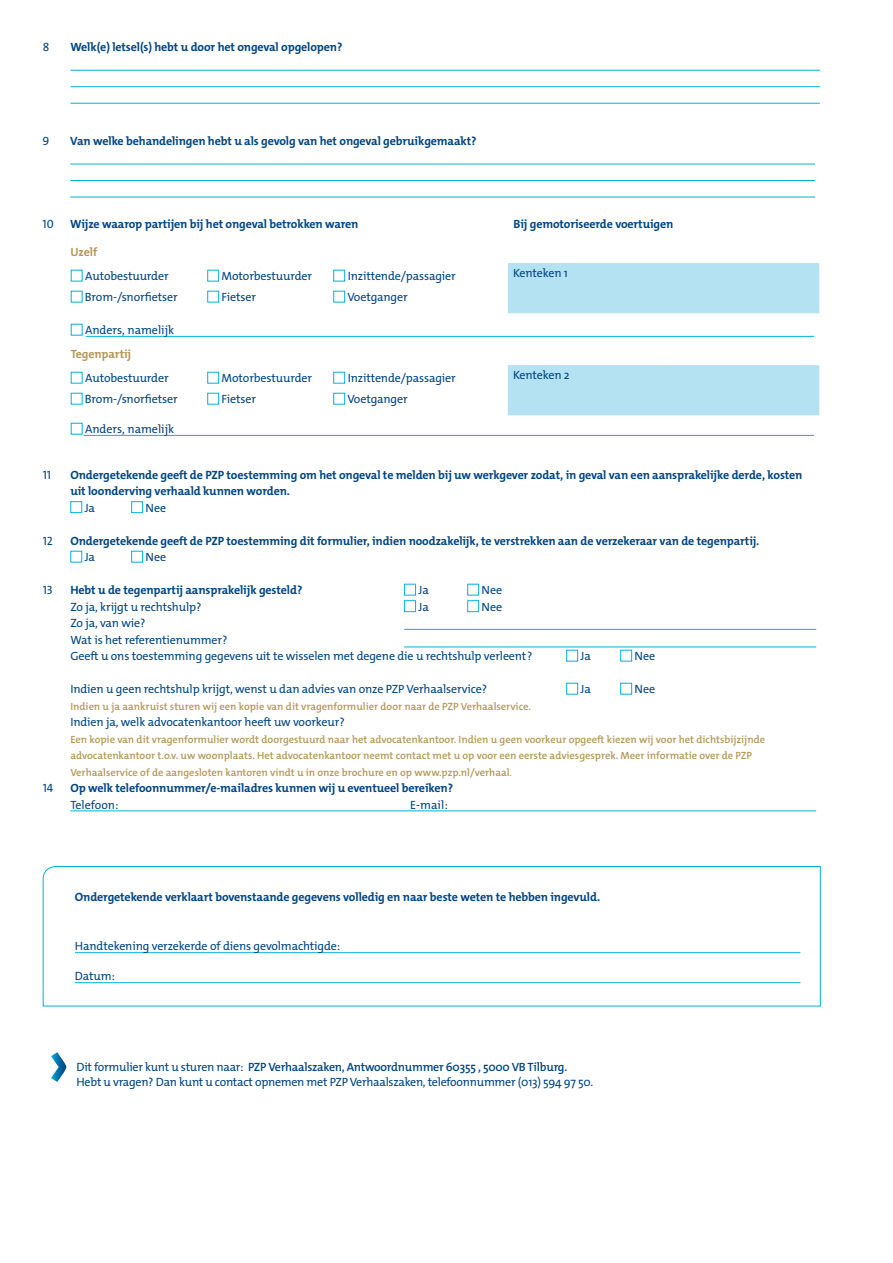
<style>
.page{position:relative;width:893px;height:1263px;background:#fff}
.page>*{position:absolute;margin:0;border:0;box-sizing:border-box;transform-origin:0 0}
.t1{font:12px/16.5px "The Mix Os F";letter-spacing:-.01em;color:#004583}
.t2{font:700 12px/16.5px "The Mix Os F";letter-spacing:-.01em;color:#004583}
.t3{font:700 12px "The Mix Os F";letter-spacing:-.01em;color:#b39758}
.t4{font:12px "The Sans C4 s";color:#004583}
.t5{font:600 10.5px/16.5px "The Mix Os F";color:#b39758}
.s1{font-weight:400}
.s2{font-weight:600}
</style>
<div class="page">
<svg style="left:70px;top:163px;width:746px;height:35px"></svg>
<svg style="left:70px;top:269px;width:749px;height:167px"></svg>
<svg style="left:507px;top:263px;width:313px;height:152px;fill:#b4e2f3"></svg>
<hr style="left:64px;top:415px;width:444px;height:1px;background:#fff">
<hr style="left:506px;top:263px;width:2px;height:50px;background:#fff">
<hr style="left:819px;top:263px;width:2px;height:50px;background:#fff">
<hr style="left:506px;top:365px;width:2px;height:50px;background:#fff">
<hr style="left:819px;top:365px;width:2px;height:50px;background:#fff">
<hr style="left:64px;top:342px;width:443px;height:2px;background:#fff">
<hr style="left:507px;top:342px;width:161px;height:2px;background:#fff">
<hr style="left:668px;top:342px;width:153px;height:2px;background:#fff">
<hr style="left:819px;top:344px;width:2px;height:20px;background:#fff">
<hr style="left:64px;top:364px;width:443px;height:1px;background:#fff">
<hr style="left:507px;top:364px;width:161px;height:1px;background:#fff">
<hr style="left:668px;top:364px;width:153px;height:1px;background:#fff">
<div style="left:207px;top:270px;width:12px;height:11px;border:1px solid #00b2dd"></div>
<div style="left:333px;top:270px;width:12px;height:11px;border:1px solid #00b2dd"></div>
<div style="left:207px;top:291px;width:12px;height:11px;border:1px solid #00b2dd"></div>
<div style="left:333px;top:291px;width:12px;height:11px;border:1px solid #00b2dd"></div>
<hr style="left:86px;top:336px;width:728px;height:1px;background:#00b2dd">
<div style="left:207px;top:372px;width:12px;height:12px;border:1px solid #00b2dd"></div>
<div style="left:333px;top:372px;width:12px;height:12px;border:1px solid #00b2dd"></div>
<div style="left:207px;top:393px;width:12px;height:12px;border:1px solid #00b2dd"></div>
<div style="left:333px;top:393px;width:12px;height:12px;border:1px solid #00b2dd"></div>
<hr style="left:84px;top:435px;width:730px;height:1px;background:#00b2dd">
<hr style="left:404px;top:629px;width:412px;height:1px;background:#00b2dd">
<hr style="left:404px;top:647px;width:412px;height:1px;background:#00b2dd">
<hr style="left:70px;top:811px;width:746px;height:1px;background:#00b2dd">
<div style="left:70px;top:501px;width:12px;height:12px;border:1px solid #00b2dd"></div>
<div style="left:131px;top:501px;width:12px;height:12px;border:1px solid #00b2dd"></div>
<div style="left:131px;top:551px;width:12px;height:11px;border:1px solid #00b2dd"></div>
<div style="left:404px;top:584px;width:12px;height:11px;border:1px solid #00b2dd"></div>
<div style="left:467px;top:584px;width:12px;height:11px;border:1px solid #00b2dd"></div>
<div style="left:404px;top:600px;width:12px;height:12px;border:1px solid #00b2dd"></div>
<div style="left:467px;top:600px;width:12px;height:12px;border:1px solid #00b2dd"></div>
<div style="left:566px;top:650px;width:12px;height:11px;border:1px solid #00b2dd"></div>
<div style="left:620px;top:650px;width:12px;height:11px;border:1px solid #00b2dd"></div>
<div style="left:566px;top:683px;width:12px;height:11px;border:1px solid #00b2dd"></div>
<div style="left:620px;top:683px;width:12px;height:11px;border:1px solid #00b2dd"></div>
<hr style="left:70px;top:70px;width:750px;height:1px;background:#00b2dd">
<hr style="left:70px;top:86px;width:750px;height:1px;background:#00b2dd">
<hr style="left:70px;top:103px;width:750px;height:1px;background:#00b2dd">
<svg style="left:51px;top:1052px;width:15px;height:30px"></svg>
<svg style="left:42px;top:866px;width:779px;height:141px"></svg>
<p class="t4" style="left:43px;top:40px;width:8px">8</p>
<p class="t2" style="left:70px;top:39px;width:273px">Welk(e) letsel(s) hebt u door het ongeval opgelopen?</p>
<p class="t4" style="left:43px;top:133px;width:8px">9</p>
<p class="t2" style="left:70px;top:133px;width:408px">Van welke behandelingen hebt u als gevolg van het ongeval gebruikgemaakt?</p>
<p class="t4" style="left:43px;top:216px;width:13px">10</p>
<p class="t2" style="left:70px;top:215px;width:290px">Wijze waarop partijen bij het ongeval betrokken waren</p>
<p class="t2" style="left:514px;top:215px;width:161px">Bij gemotoriseerde voertuigen</p>
<p class="t3" style="left:71px;top:244px;width:28px">Uzelf</p>
<p class="t1" style="left:85px;top:268px;width:85px">Autobestuurder</p>
<p class="t1" style="left:222px;top:268px;width:92px">Motorbestuurder</p>
<p class="t1" style="left:348px;top:268px;width:110px">Inzittende/passagier</p>
<p class="t1" style="left:85px;top:289px;width:94px">Brom-/snorfietser</p>
<p class="t1" style="left:221px;top:289px;width:36px">Fietser</p>
<p class="t1" style="left:347px;top:289px;width:62px">Voetganger</p>
<p class="t1" style="left:513px;top:265px;width:56px">Kenteken 1</p>
<p class="t1" style="left:85px;top:322px;width:91px">Anders, namelijk</p>
<p class="t3" style="left:71px;top:346px;width:62px">Tegenpartij</p>
<p class="t1" style="left:85px;top:370px;width:85px">Autobestuurder</p>
<p class="t1" style="left:222px;top:370px;width:92px">Motorbestuurder</p>
<p class="t1" style="left:348px;top:370px;width:110px">Inzittende/passagier</p>
<p class="t1" style="left:85px;top:391px;width:94px">Brom-/snorfietser</p>
<p class="t1" style="left:221px;top:391px;width:36px">Fietser</p>
<p class="t1" style="left:347px;top:391px;width:62px">Voetganger</p>
<p class="t1" style="left:85px;top:421px;width:91px">Anders, namelijk</p>
<p class="t1" style="left:513px;top:367px;width:58px">Kenteken 2</p>
<p class="t4" style="left:43px;top:467px;width:10px">11</p>
<p class="t2" style="left:70px;top:466px;width:734px">Ondergetekende geeft de PZP toestemming om het ongeval te melden bij uw werkgever zodat, in geval van een aansprakelijke derde, kosten uit loonderving verhaald kunnen worden.</p>
<p class="t1" style="left:85px;top:499px;width:12px">Ja</p>
<p class="t1" style="left:146px;top:499px;width:22px">Nee</p>
<p class="t4" style="left:43px;top:533px;width:12px">12</p>
<p class="t2" style="left:70px;top:532px;width:690px">Ondergetekende geeft de PZP toestemming dit formulier, indien noodzakelijk, te verstrekken aan de verzekeraar van de tegenpartij.</p>
<p class="t1" style="left:85px;top:549px;width:12px">Ja</p>
<p class="t1" style="left:146px;top:549px;width:22px">Nee</p>
<p class="t4" style="left:43px;top:582px;width:12px">13</p>
<p class="t2" style="left:70px;top:582px;width:233px">Hebt u de tegenpartij aansprakelijk gesteld?</p>
<p class="t1" style="left:419px;top:582px;width:12px">Ja</p>
<p class="t1" style="left:482px;top:582px;width:22px">Nee</p>
<p class="t1" style="left:70px;top:598px;width:133px">Zo ja, krijgt u rechtshulp?</p>
<p class="t1" style="left:419px;top:598px;width:12px">Ja</p>
<p class="t1" style="left:482px;top:598px;width:22px">Nee</p>
<p class="t1" style="left:70px;top:615px;width:464px">Zo ja, van wie?<br>Wat is het referentienummer?<br>Geeft u ons toestemming gegevens uit te wisselen met degene die u rechtshulp verleent?</p>
<p class="t1" style="left:581px;top:648px;width:12px">Ja</p>
<p class="t1" style="left:635px;top:648px;width:22px">Nee</p>
<p class="t1" style="left:70px;top:681px;width:418px">Indien u geen rechtshulp krijgt, wenst u dan advies van onze PZP Verhaalservice?</p>
<p class="t1" style="left:581px;top:681px;width:12px">Ja</p>
<p class="t1" style="left:635px;top:681px;width:22px">Nee</p>
<p class="t5" style="left:70px;top:698px;width:462px">Indien u ja aankruist sturen wij een kopie van dit vragenformulier door naar de PZP Verhaalservice.</p>
<p class="t1" style="left:70px;top:714px;width:276px">Indien ja, welk advocatenkantoor heeft uw voorkeur?</p>
<p class="t5" style="left:70px;top:731px;width:696px">Een kopie van dit vragenformulier wordt doorgestuurd naar het advocatenkantoor. Indien u geen voorkeur opgeeft kiezen wij voor het dichtsbijzijnde advocatenkantoor t.o.v. uw woonplaats. Het advocatenkantoor neemt contact met u op voor een eerste adviesgesprek. Meer informatie over de PZP<br>Verhaalservice of de aangesloten kantoren vindt u in onze brochure en op www.pzp.nl/verhaal<span class="s1">.</span></p>
<p class="t4" style="left:43px;top:780px;width:12px">14</p>
<p class="t2" style="left:70px;top:780px;width:384px">Op welk telefoonnummer/e-mailadres kunnen wij u eventueel bereiken?</p>
<p class="t1" style="left:70px;top:796px;width:50px">Telefoon:</p>
<p class="t1" style="left:410px;top:796px;width:39px">E-mail:</p>
<p class="t2" style="left:75px;top:889px;width:527px">Ondergetekende verklaart bovenstaande gegevens volledig en naar beste weten te hebben ingevuld.</p>
<p class="t1" style="left:75px;top:938px;width:267px">Handtekening verzekerde of diens gevolmachtigde:</p>
<p class="t1" style="left:75px;top:968px;width:42px">Datum:</p>
<p class="t1" style="left:76px;top:1060px;width:518px;line-height:15px">Dit formulier kunt u sturen naar: <span class="s2">PZP Verhaalszaken, Antwoordnummer 60355 , 5000 VB Tilburg.<br></span>Hebt u vragen? Dan kunt u contact opnemen met PZP Verhaalszaken, telefoonnummer (013) 594 97 50.</p>
</div>
